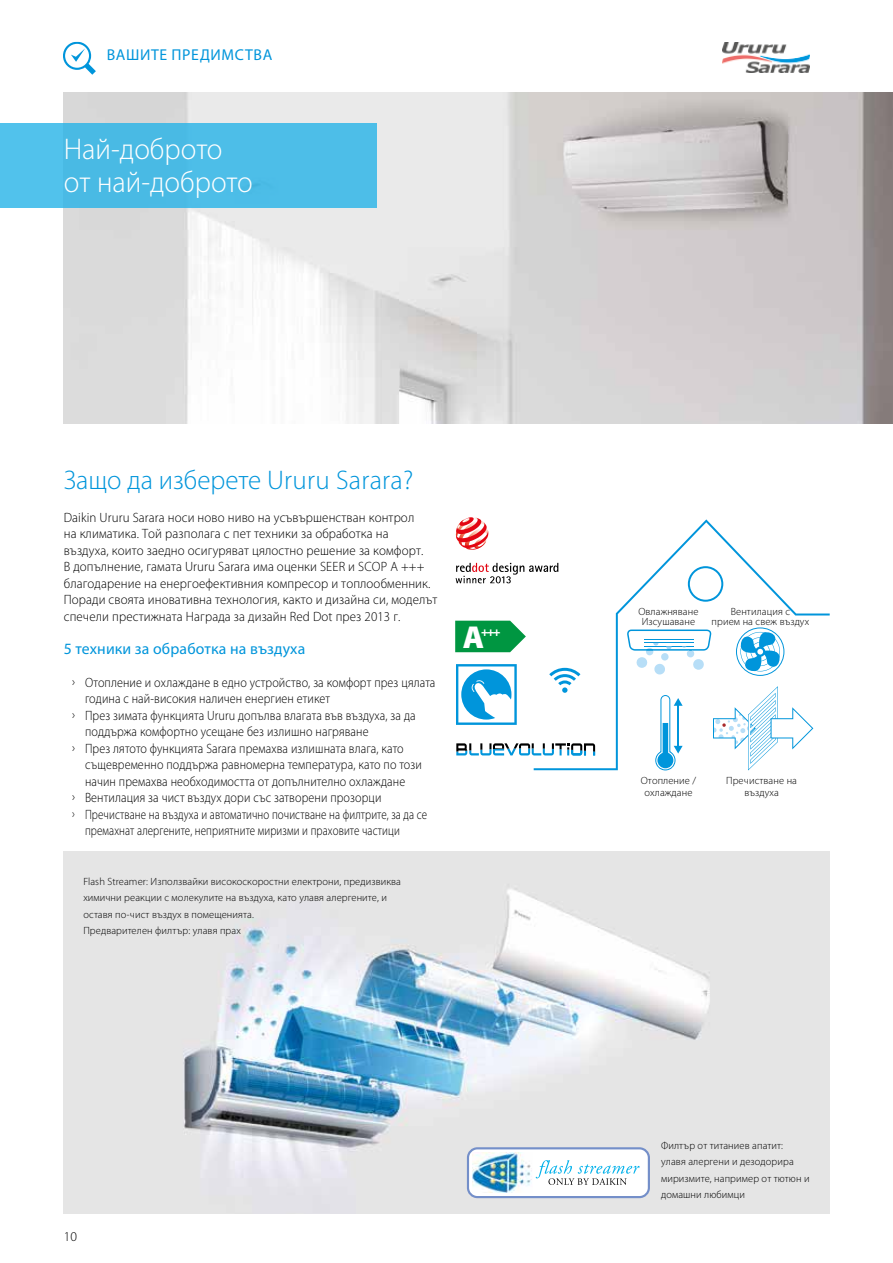
<style>
.page{position:relative;width:893px;height:1263px;background:#fff}
.page>*{position:absolute;margin:0;border:0;box-sizing:border-box;transform-origin:0 0}
.t1{font:900 31.8px "Myriad Pro";color:#fff}
.t2{font:300 30px/33px "Myriad Pro";color:#fff}
.t3{font:300 27px "Myriad Pro";color:#0095db}
.t4{font:15.75px "Myriad Pro";letter-spacing:.01em;color:#0095db}
.t5{font:15.75px "Myriad Pro";letter-spacing:.04em;color:#0095db}
.t6{font:300 13.5px/16.5px "Myriad Pro";letter-spacing:.01em;color:#000;scale:.9 1}
.t7{font:300 13.5px/16.5px "Myriad Pro";letter-spacing:.01em;color:#000;scale:.96 1}
.t8{font:300 13.5px "Myriad Pro";letter-spacing:.01em;color:#000}
.t9{font:900 12.3px "Myriad Pro";color:#fff}
.t10{font:300 10.5px/16.5px "Myriad Pro";letter-spacing:.01em;color:#000;text-align:center}
</style>
<div class="page">
<img style="left:722px;top:43px;width:87px;height:30px">
<img style="left:64px;top:852px;width:765px;height:361px">
<img style="left:64px;top:92px;width:829px;height:331px">
<svg style="left:63px;top:42px;width:33px;height:33px"></svg>
<div style="left:468px;top:1148px;width:181px;height:49px;background:#fff;border-radius:9px"></div>
<div style="left:467px;top:1147px;width:183px;height:51px;border:2px solid #748fc9;border-radius:9px"></div>
<svg style="left:536px;top:1160px;width:103px;height:25px"></svg>
<img style="left:472px;top:1152px;width:60px;height:40px">
<div style="left:0;top:124px;width:377px;height:84px;background:#4dbee8"></div>
<svg style="left:456px;top:563px;width:78px;height:20px"></svg>
<svg style="left:456px;top:517px;width:32px;height:33px"></svg>
<svg style="left:534px;top:519px;width:296px;height:251px"></svg>
<svg style="left:455px;top:621px;width:71px;height:31px;background:#1da156"></svg>
<svg style="left:456px;top:664px;width:61px;height:61px"></svg>
<svg style="left:456px;top:743px;width:139px;height:12px"></svg>
<svg style="left:655px;top:695px;width:28px;height:75px"></svg>
<svg style="left:627px;top:629px;width:84px;height:45px"></svg>
<svg style="left:713px;top:686px;width:100px;height:84px"></svg>
<svg style="left:736px;top:627px;width:48px;height:49px"></svg>
<svg style="left:549px;top:668px;width:31px;height:25px"></svg>
<p class="t5" style="left:107px;top:45px;width:167px">ВАШИТЕ ПРЕДИМСТВА</p>
<h2 class="t2" style="left:64px;top:133px;width:190px">Най-доброто от най-доброто</h2>
<h3 class="t3" style="left:64px;top:465px;width:351px">Защо да изберете Ururu Sarara?</h3>
<p class="t7" style="left:64px;top:509px;width:391px">Daikin Ururu Sarara носи ново ниво на усъвършенстван контрол<br>на климатика. Той разполага с пет техники за обработка на<br>въздуха, които заедно осигуряват цялостно решение за комфорт.<br>В допълнение, гамата Ururu Sarara има оценки SEER и SCOP A +++ благодарение на енергоефективния компресор и топлообменник.<br>Поради своята иновативна технология, както и дизайна си, моделът спечели престижната Награда за дизайн Red Dot през 2013 г.</p>
<p class="t4" style="left:64px;top:639px;width:243px">5 техники за обработка на въздуха</p>
<p class="t6" style="left:85px;top:674px;width:391px">Отопление и охлаждане в едно устройство, за комфорт през цялата година с най-високия наличен енергиен етикет<br>През зимата функцията Ururu допълва влагата във въздуха, за да поддържа комфортно усещане без излишно нагряване<br>През лятото функцията Sarara премахва излишната влага, като същевременно поддържа равномерна температура, като по този начин премахва необходимостта от допълнително охлаждане Вентилация за чист въздух дори със затворени прозорци Пречистване на въздуха и автоматично почистване на филтрите, за да се премахнат алергените, неприятните миризми и праховите частици</p>
<p class="t10" style="left:83px;top:873px;width:319px;text-align:left">Flash Streamer: Използвайки високоскоростни електрони, предизвиквa химични реакции с молекулите на въздуха, като улавя алергените, и оставя по-чист въздух в помещенията.<br>Предварителен филтър: улавя прах</p>
<h1 class="t1" style="left:463px;top:616px;width:23px">A</h1>
<p class="t9" style="left:481px;top:624px;width:21px">+++</p>
<p class="t8" style="left:64px;top:1229px;width:15px">10</p>
<p class="t10" style="left:638px;top:606px;width:62px;line-height:10.5px">Овлажняване<br>Изсушаване</p>
<p class="t10" style="left:712px;top:606px;width:99px;line-height:10.5px">Вентилация с<br>прием на свеж въздух</p>
<p class="t10" style="left:641px;top:774px;width:57px;line-height:12.6px">Отопление / охлаждане</p>
<p class="t10" style="left:726px;top:774px;width:72px;line-height:12.6px">Пречистване на въздуха</p>
<p class="t10" style="left:661px;top:1137px;width:150px;text-align:left">Филтър от титаниев апатит: улавя алергени и дезодорира миризмите, например от тютюн и домашни любимци</p>
</div>
